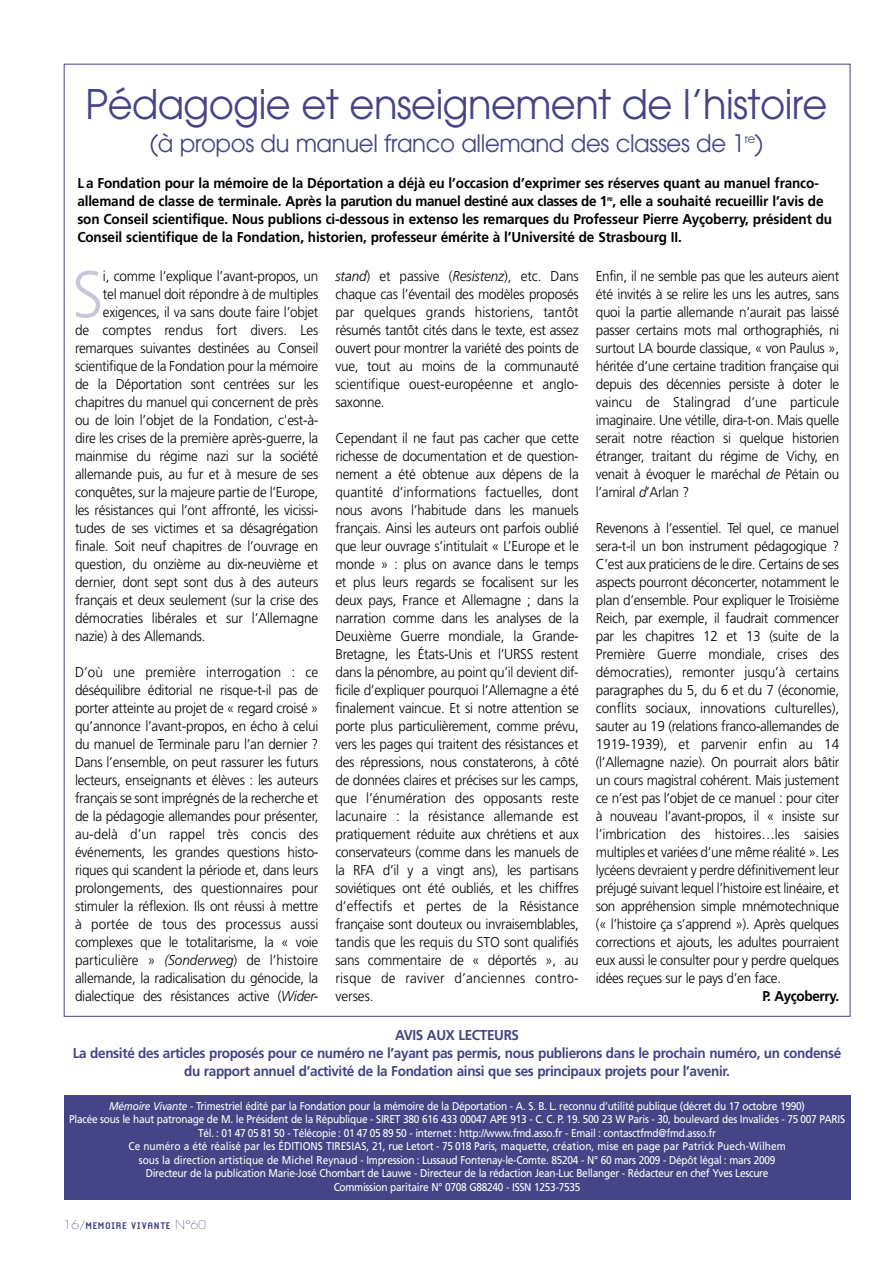
<style>
.page{position:relative;width:893px;height:1263px;background:#fff}
.page>*{position:absolute;margin:0;border:0;box-sizing:border-box;transform-origin:0 0}
.t1{font:300 65.85px "Frutiger";color:#c7c7db;scale:.95 1}
.t2{font:40.5px "Avant Garde";letter-spacing:-.015em;color:#444486;scale:.95 1}
.t3{font:24px "Avant Garde";letter-spacing:-.015em;color:#444486;scale:.95 1}
.t4{font:300 14.25px/18px "Frutiger";letter-spacing:-.02em;color:#000;text-align:justify;scale:.95 1}
.t5{font:700 14.25px/18px "Frutiger";letter-spacing:-.01em;color:#000;scale:.95 1}
.t6{font:700 14.25px/18px "Frutiger";letter-spacing:-.025em;color:#444486;text-align:center;scale:.95 1}
.t7{font:300 14.25px "Frutiger";color:#000;scale:.95 1}
.t8{font:12px "G Azole";letter-spacing:.015em;color:#444486;scale:1.12 1}
.t9{font:11.25px/13.5px "Frutiger";letter-spacing:-.025em;color:#fff;text-align:center;scale:.9 1}
.s1{font-style:italic}
.s2{font-family:"Avant Garde";font-weight:200}
</style>
<div class="page">
<div style="left:64px;top:1095px;width:786px;height:104px;background:#444486"></div>
<h2 class="t2" style="left:86px;top:89px;width:783px">Pédagogie et enseignement de l’histoire</h2>
<h3 class="t3" style="left:150px;top:134px;width:647px">(à propos du manuel franco allemand des classes de 1<sup>re</sup>)</h3>
<p class="t5" style="left:77px;top:175px;width:796px">L a Fondation pour la mémoire de la Déportation a déjà eu l’occasion d’exprimer ses réserves quant au manuel franco&shy;allemand de classe de terminale. Après la parution du manuel destiné aux classes de 1<sup>re</sup>, elle a souhaité recueillir l’avis de son Conseil scientifique. Nous publions ci-dessous in extenso les remarques du Professeur Pierre Ayçoberry, président du Conseil scientifique de la Fondation, historien, professeur émérite à l’Université de Strasbourg II.</p>
<h1 class="t1" style="left:72px;top:268px;width:34px">S</h1>
<p class="t4" style="left:103px;top:268px;width:228px">i, comme l’explique l’avant-propos, un</p>
<p class="t4" style="left:103px;top:286px;width:228px">tel manuel doit répondre à de multiples</p>
<p class="t4" style="left:103px;top:304px;width:228px">exigences, il va sans doute faire l’objet</p>
<p class="t7" style="left:75px;top:325px;width:258px">de comptes rendus fort divers. Les</p>
<p class="t4" style="left:75px;top:340px;width:258px">remarques suivantes destinées au Conseil</p>
<p class="t4" style="left:75px;top:358px;width:258px">scientifique de la Fondation pour la mémoire</p>
<p class="t4" style="left:75px;top:376px;width:258px">de la Déportation sont centrées sur les</p>
<p class="t4" style="left:75px;top:394px;width:258px">chapitres du manuel qui concernent de près</p>
<p class="t4" style="left:75px;top:412px;width:258px">ou de loin l’objet de la Fondation, c'est-à-</p>
<p class="t4" style="left:75px;top:430px;width:258px">dire les crises de la première après-guerre, la</p>
<p class="t4" style="left:75px;top:448px;width:258px">mainmise du régime nazi sur la société</p>
<p class="t4" style="left:75px;top:466px;width:258px">allemande puis, au fur et à mesure de ses</p>
<p class="t4" style="left:75px;top:484px;width:258px">conquêtes, sur la majeure partie de l’Europe,</p>
<p class="t4" style="left:75px;top:502px;width:258px">les résistances qui l’ont affronté, les vicissi-</p>
<p class="t4" style="left:75px;top:520px;width:258px">tudes de ses victimes et sa désagrégation</p>
<p class="t4" style="left:75px;top:538px;width:258px">finale. Soit neuf chapitres de l’ouvrage en</p>
<p class="t4" style="left:75px;top:556px;width:258px">question, du onzième au dix-neuvième et</p>
<p class="t4" style="left:75px;top:574px;width:258px">dernier, dont sept sont dus à des auteurs</p>
<p class="t4" style="left:75px;top:592px;width:258px">français et deux seulement (sur la crise des</p>
<p class="t4" style="left:75px;top:610px;width:258px">démocraties libérales et sur l’Allemagne</p>
<p class="t4" style="left:75px;top:628px;width:139px">nazie) à des Allemands.</p>
<p class="t4" style="left:75px;top:664px;width:258px">D’où une première interrogation : ce déséquilibre éditorial ne risque-t-il pas de porter atteinte au projet de « regard croisé » qu’annonce l’avant-propos, en écho à celui du manuel de Terminale paru l’an dernier ?<br>Dans l’ensemble, on peut rassurer les futurs lecteurs, enseignants et élèves : les auteurs français se sont imprégnés de la recherche et de la pédagogie allemandes pour présenter, au-delà d’un rappel très concis des événements, les grandes questions histo&shy;riques qui scandent la période et, dans leurs prolongements, des questionnaires pour stimuler la réflexion. Ils ont réussi à mettre à portée de tous des processus aussi complexes que le totalitarisme, la « voie particulière » <span class="s1">(Sonderweg</span>) de l’histoire allemande, la radicalisation du génocide, la dialectique des résistances active (<span class="s1">Wider-</span></p>
<p class="t4" style="left:335px;top:268px;width:258px"><span class="s1">stand</span>) et passive (<span class="s1">Resistenz</span>), etc. Dans chaque cas l’éventail des modèles proposés par quelques grands historiens, tantôt résumés tantôt cités dans le texte, est assez ouvert pour montrer la variété des points de vue, tout au moins de la communauté scientifique ouest-européenne et anglo&shy;saxonne.</p>
<p class="t4" style="left:335px;top:430px;width:258px">Cependant il ne faut pas cacher que cette richesse de documentation et de question&shy;nement a été obtenue aux dépens de la quantité d’informations factuelles, dont nous avons l’habitude dans les manuels français. Ainsi les auteurs ont parfois oublié que leur ouvrage s’intitulait « L’Europe et le monde » : plus on avance dans le temps et plus leurs regards se focalisent sur les deux pays, France et Allemagne ; dans la narration comme dans les analyses de la Deuxième Guerre mondiale, la Grande-Bretagne, les États-Unis et l’URSS restent dans la pénombre, au point qu’il devient dif&shy;ficile d’expliquer pourquoi l’Allemagne a été finalement vaincue. Et si notre attention se porte plus particulièrement, comme prévu, vers les pages qui traitent des résistances et des répressions, nous constaterons, à côté de données claires et précises sur les camps, que l’énumération des opposants reste lacunaire : la résistance allemande est pratiquement réduite aux chrétiens et aux conservateurs (comme dans les manuels de la RFA d’il y a vingt ans), les partisans soviétiques ont été oubliés, et les chiffres d’effectifs et pertes de la Résistance française sont douteux ou invraisemblables, tandis que les requis du STO sont qualifiés sans commentaire de « déportés », au risque de raviver d’anciennes contro&shy;verses.</p>
<p class="t4" style="left:596px;top:268px;width:258px">Enfin, il ne semble pas que les auteurs aient été invités à se relire les uns les autres, sans quoi la partie allemande n’aurait pas laissé passer certains mots mal orthographiés, ni surtout LA bourde classique, « von Paulus », héritée d’une certaine tradition française qui depuis des décennies persiste à doter le vaincu de Stalingrad d’une particule imaginaire. Une vétille, dira-t-on. Mais quelle serait notre réaction si quelque historien étranger, traitant du régime de Vichy, en venait à évoquer le maréchal <span class="s1">de</span> Pétain ou l’amiral <span class="s1">d</span>’Arlan ?</p>
<p class="t4" style="left:596px;top:520px;width:258px">Revenons à l’essentiel. Tel quel, ce manuel sera-t-il un bon instrument pédagogique ?<br>C’est aux praticiens de le dire. Certains de ses aspects pourront déconcerter, notamment le plan d’ensemble. Pour expliquer le Troisième Reich, par exemple, il faudrait commencer par les chapitres 12 et 13 (suite de la Première Guerre mondiale, crises des démocraties), remonter jusqu’à certains paragraphes du 5, du 6 et du 7 (économie, conflits sociaux, innovations culturelles), sauter au 19 (relations franco-allemandes de 1919-1939), et parvenir enfin au 14 (l’Allemagne nazie). On pourrait alors bâtir un cours magistral cohérent. Mais justement ce n’est pas l’objet de ce manuel : pour citer à nouveau l’avant-propos, il « insiste sur l’imbrication des histoires…les saisies multiples et variées d’une même réalité ». Les lycéens devraient y perdre définitivement leur préjugé suivant lequel l’histoire est linéaire, et son appréhension simple mnémotechnique (« l’histoire ça s’apprend »). Après quelques corrections et ajouts, les adultes pourraient eux aussi le consulter pour y perdre quelques idées reçues sur le pays d’en face.</p>
<p class="t5" style="left:762px;top:988px;width:82px">P. Ayçoberry.</p>
<p class="t6" style="left:73px;top:1027px;width:810px">AVIS AUX LECTEURS<br>La densité des articles proposés pour ce numéro ne l’ayant pas permis, nous publierons dans le prochain numéro, un condensé du rapport annuel d’activité de la Fondation ainsi que ses principaux projets pour l’avenir.</p>
<p class="t9" style="left:69px;top:1100px;width:864px"><span class="s1">Mémoire Vivante</span> - Trimestriel édité par la Fondation pour la mémoire de la Déportation - A. S. B. L. reconnu d’utilité publique (décret du 17 octobre 1990)<br>Placée sous le haut patronage de M. le Président de la République - SIRET 380 616 433 00047 APE 913 - C. C. P. 19. 500 23 W Paris - 30, boulevard des Invalides - 75 007 PARIS Tél. : 01 47 05 81 50 - Télécopie : 01 47 05 89 50 - internet : http://www.fmd.asso.fr - Email : contasctfmd@fmd.asso.fr<br>Ce numéro a été réalisé par les ÉDITIONS TIRESIAS, 21, rue Letort - 75 018 Paris, maquette, création, mise en page par Patrick Puech-Wilhem<br>sous la direction artistique de Michel Reynaud - Impression : Lussaud Fontenay-le-Comte. 85204 - N° 60 mars 2009 - Dépôt légal : mars 2009<br>Directeur de la publication Marie-José Chombart de Lauwe - Directeur de la rédaction Jean-Luc Bellanger - Rédacteur en chef Yves Lescure<br>Commission paritaire N° 0708 G88240 - ISSN 1253-7535</p>
<p class="t8" style="left:64px;top:1218px;width:129px"><span class="s2">16/</span>MEMOIRE VIVANTE <span class="s2">N°60</span></p>
</div>
